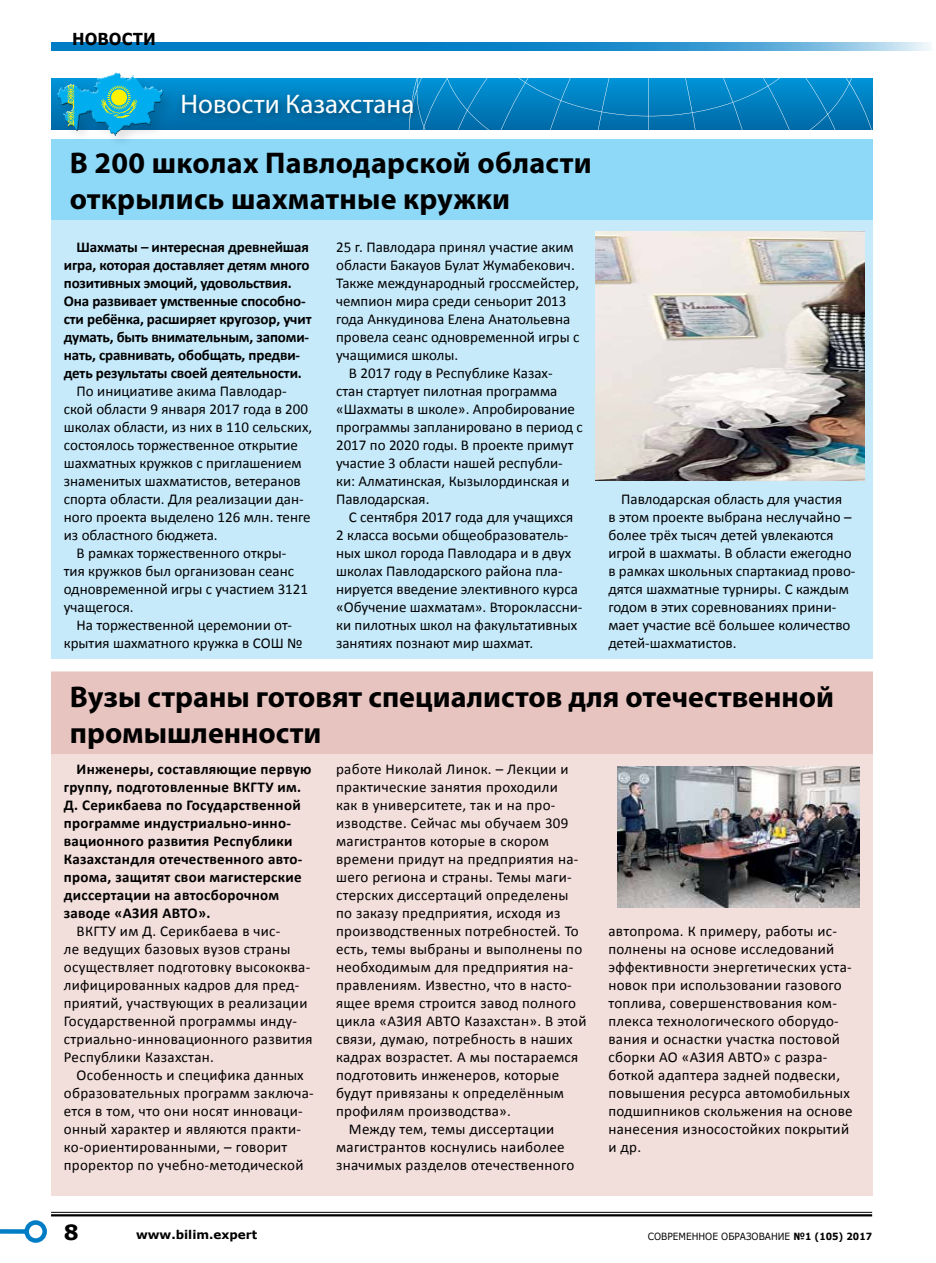
<style>
.page{position:relative;width:936px;height:1263px;background:#fff}
.page>*{position:absolute;margin:0;border:0;box-sizing:border-box;transform-origin:0 0}
.t1{font:700 30px/36px "Myriad Pro";letter-spacing:.005em;color:#000}
.t2{font:27px "Myriad Pro";color:#fff}
.t3{font:700 21px "Verdana";color:#000}
.t4{font:700 16.5px "Verdana";color:#000;scale:.91 1}
.t5{font:15px/18px "Calibri";letter-spacing:.005em;color:#000}
.t6{font:700 15px/18px "Calibri";letter-spacing:-.005em;color:#000}
.t7{font:700 15px/18px "Calibri";letter-spacing:.02em;color:#000}
.t8{font:700 12px "Verdana";color:#000}
.t9{font:9.9px "Verdana";color:#000;scale:.91 1}
.s1{font-weight:700}
</style>
<div class="page">
<div style="left:51px;top:216px;width:821px;height:443px;background:#c7eafb"></div>
<div style="left:51px;top:139px;width:821px;height:81px;background:#8ed8f8"></div>
<img style="left:595px;top:231px;width:269px;height:249px">
<div style="left:51px;top:672px;width:821px;height:524px;background:#f2deda"></div>
<div style="left:51px;top:672px;width:821px;height:83px;background:#e8c4c0"></div>
<div style="left:51px;top:78px;width:821px;height:51px;background:linear-gradient(to bottom,#0093d7,#0069a6)"></div>
<svg style="left:408px;top:78px;width:464px;height:51px;background:#0580bf"></svg>
<div style="left:175px;top:88px;width:249px;height:36px;background:#000;opacity:.5"></div>
<div style="left:55px;top:70px;width:123px;height:80px;background:#000;opacity:.12"></div>
<div style="left:55px;top:70px;width:109px;height:66px;background:#fff"></div>
<div style="left:55px;top:73px;width:109px;height:64px;background:#000;opacity:.75"></div>
<img style="left:617px;top:767px;width:242px;height:141px">
<hr style="left:51px;top:1212px;width:821px;height:1px;background:#000">
<hr style="left:51px;top:1214px;width:821px;height:2px;background:#000">
<svg style="left:51px;top:43px;width:878px;height:8px;background:#2891cd"></svg>
<div style="left:0;top:1229px;width:27px;height:5px;background:#007dc5"></div>
<div style="left:24px;top:1220px;width:23px;height:23px;border:4px solid #007dc5;border-radius:50%"></div>
<p class="t4" style="left:72px;top:27px;width:93px">НОВОСТИ</p>
<h2 class="t2" style="left:180px;top:88px;width:235px">Новости Казахстана</h2>
<h1 class="t1" style="left:70px;top:144px;width:523px">В 200 школах Павлодарской области открылись шахматные кружки</h1>
<p class="t6" style="left:64px;top:238px;width:249px;text-indent:13px">Шахматы – интересная древнейшая игра, которая доставляет детям много позитивных эмоций, удовольствия.<br>Она развивает умственные способно&shy;сти ребёнка, расширяет кругозор, учит думать, быть внимательным, запоми&shy;нать, сравнивать, обобщать, предви&shy;деть результаты своей деятельности.</p>
<p class="t5" style="left:77px;top:382px;width:211px">По инициативе акима Павлодар-</p>
<p class="t5" style="left:64px;top:400px;width:246px">ской области 9 января 2017 года в 200</p>
<p class="t5" style="left:64px;top:418px;width:250px">школах области, из них в 110 сельских,</p>
<p class="t5" style="left:64px;top:436px;width:235px">состоялось торжественное открытие</p>
<p class="t5" style="left:64px;top:454px;width:239px">шахматных кружков с приглашением</p>
<p class="t5" style="left:64px;top:472px;width:238px">знаменитых шахматистов, ветеранов</p>
<p class="t5" style="left:64px;top:490px;width:241px">спорта области. Для реализации дан-</p>
<p class="t5" style="left:64px;top:508px;width:248px">ного проекта выделено 126 млн. тенге</p>
<p class="t5" style="left:64px;top:526px;width:155px">из областного бюджета.</p>
<p class="t5" style="left:77px;top:544px;width:211px">В рамках торжественного откры-</p>
<p class="t5" style="left:64px;top:562px;width:232px">тия кружков был организован сеанс</p>
<p class="t5" style="left:64px;top:580px;width:246px">одновременной игры с участием 3121</p>
<p class="t5" style="left:64px;top:598px;width:71px">учащегося.</p>
<p class="t5" style="left:77px;top:616px;width:217px">На торжественной церемонии от-</p>
<p class="t5" style="left:64px;top:634px;width:240px">крытия шахматного кружка в СОШ №</p>
<p class="t5" style="left:336px;top:238px;width:239px">25 г. Павлодара принял участие аким</p>
<p class="t5" style="left:336px;top:256px;width:240px">области Бакауов Булат Жумабекович.</p>
<p class="t5" style="left:336px;top:274px;width:245px">Также международный гроссмейстер,</p>
<p class="t5" style="left:336px;top:292px;width:232px">чемпион мира среди сеньорит 2013</p>
<p class="t5" style="left:336px;top:310px;width:236px">года Анкудинова Елена Анатольевна</p>
<p class="t5" style="left:336px;top:328px;width:245px">провела сеанс одновременной игры с</p>
<p class="t5" style="left:336px;top:346px;width:124px">учащимися школы.</p>
<p class="t5" style="left:349px;top:364px;width:205px">В 2017 году в Республике Казах-</p>
<p class="t5" style="left:336px;top:382px;width:223px">стан стартует пилотная программа</p>
<p class="t5" style="left:336px;top:400px;width:240px">«Шахматы в школе». Апробирование</p>
<p class="t5" style="left:336px;top:418px;width:248px">программы запланировано в период с</p>
<p class="t5" style="left:336px;top:436px;width:239px">2017 по 2020 годы. В проекте примут</p>
<p class="t5" style="left:336px;top:454px;width:228px">участие 3 области нашей республи-</p>
<p class="t5" style="left:336px;top:472px;width:235px">ки: Алматинская, Кызылординская и</p>
<p class="t5" style="left:336px;top:490px;width:95px">Павлодарская.</p>
<p class="t5" style="left:349px;top:508px;width:226px">С сентября 2017 года для учащихся</p>
<p class="t5" style="left:336px;top:526px;width:234px">2 класса восьми общеобразователь-</p>
<p class="t5" style="left:336px;top:544px;width:237px">ных школ города Павлодара и в двух</p>
<p class="t5" style="left:336px;top:562px;width:228px">школах Павлодарского района пла-</p>
<p class="t5" style="left:336px;top:580px;width:243px">нируется введение элективного курса</p>
<p class="t5" style="left:336px;top:598px;width:248px">«Обучение шахматам». Второклассни-</p>
<p class="t5" style="left:336px;top:616px;width:242px">ки пилотных школ на факультативных</p>
<p class="t5" style="left:336px;top:634px;width:199px">занятиях познают мир шахмат.</p>
<p class="t5" style="left:608px;top:490px;width:248px;text-indent:13px">Павлодарская область для участия<br>в этом проекте выбрана неслучайно – более трёх тысяч детей увлекаются игрой в шахматы. В области ежегодно в рамках школьных спартакиад прово&shy;дятся шахматные турниры. С каждым годом в этих соревнованиях прини&shy;мает участие всё большее количество детей-шахматистов.</p>
<h1 class="t1" style="left:70px;top:677px;width:765px">Вузы страны готовят специалистов для отечественной промышленности</h1>
<p class="t7" style="left:64px;top:760px;width:249px;text-indent:13px">Инженеры, составляющие первую группу, подготовленные ВКГТУ им.<br>Д. Серикбаева по Государственной программе индустриально-инно&shy;вационного развития Республики<br>Казахстандля отечественного авто&shy;прома, защитят свои магистерские диссертации на автосборочном заводе «АЗИЯ АВТО».</p>
<p class="t5" style="left:64px;top:922px;width:250px;text-indent:13px">ВКГТУ им Д. Серикбаева в чис-<br>ле ведущих базовых вузов страны осуществляет подготовку высококва&shy;лифицированных кадров для пред&shy;приятий, участвующих в реализации<br>Государственной программы инду&shy;стриально-инновационного развития<br>Республики Казахстан.</p>
<p class="t5" style="left:64px;top:1066px;width:251px;text-indent:13px">Особенность и специфика данных образовательных программ заключа&shy;ется в том, что они носят инноваци&shy;онный характер и являются практи&shy;ко-ориентированными, – говорит проректор по учебно-методической</p>
<p class="t5" style="left:336px;top:760px;width:234px">работе Николай Линок. – Лекции и</p>
<p class="t5" style="left:336px;top:778px;width:223px">практические занятия проходили</p>
<p class="t5" style="left:336px;top:796px;width:221px">как в университете, так и на про-</p>
<p class="t5" style="left:336px;top:814px;width:234px">изводстве. Сейчас мы обучаем 309</p>
<p class="t5" style="left:336px;top:832px;width:214px">магистрантов которые в скором</p>
<p class="t5" style="left:336px;top:850px;width:244px">времени придут на предприятия на-</p>
<p class="t5" style="left:336px;top:868px;width:237px">шего региона и страны. Темы маги-</p>
<p class="t5" style="left:336px;top:886px;width:234px">стерских диссертаций определены</p>
<p class="t5" style="left:336px;top:904px;width:226px">по заказу предприятия, исходя из</p>
<p class="t5" style="left:336px;top:922px;width:244px">производственных потребностей. То</p>
<p class="t5" style="left:336px;top:940px;width:247px">есть, темы выбраны и выполнены по</p>
<p class="t5" style="left:336px;top:958px;width:239px">необходимым для предприятия на-</p>
<p class="t5" style="left:336px;top:976px;width:237px">правлениям. Известно, что в насто-</p>
<p class="t5" style="left:336px;top:994px;width:241px">ящее время строится завод полного</p>
<p class="t5" style="left:336px;top:1012px;width:252px">цикла «АЗИЯ АВТО Казахстан». В этой</p>
<p class="t5" style="left:336px;top:1030px;width:238px">связи, думаю, потребность в наших</p>
<p class="t5" style="left:336px;top:1048px;width:244px">кадрах возрастет. А мы постараемся</p>
<p class="t5" style="left:336px;top:1066px;width:225px">подготовить инженеров, которые</p>
<p class="t5" style="left:336px;top:1084px;width:229px">будут привязаны к определённым</p>
<p class="t5" style="left:336px;top:1102px;width:176px">профилям производства».</p>
<p class="t5" style="left:349px;top:1120px;width:207px">Между тем, темы диссертации</p>
<p class="t5" style="left:336px;top:1138px;width:230px">магистрантов коснулись наиболее</p>
<p class="t5" style="left:336px;top:1156px;width:240px">значимых разделов отечественного</p>
<p class="t5" style="left:608px;top:922px;width:246px">автопрома. К примеру, работы ис&shy;полнены на основе исследований эффективности энергетических уста&shy;новок при использовании газового топлива, совершенствования ком&shy;плекса технологического оборудо&shy;вания и оснастки участка постовой сборки АО «АЗИЯ АВТО» с разра&shy;боткой адаптера задней подвески, повышения ресурса автомобильных подшипников скольжения на основе нанесения износостойких покрытий и др.</p>
<h3 class="t3" style="left:64px;top:1217px;width:16px">8</h3>
<p class="t8" style="left:136px;top:1226px;width:123px">www.bilim.expert</p>
<p class="t9" style="left:647px;top:1229px;width:248px">Современное образование <span class="s1">№1 (105) 2017</span></p>
</div>
